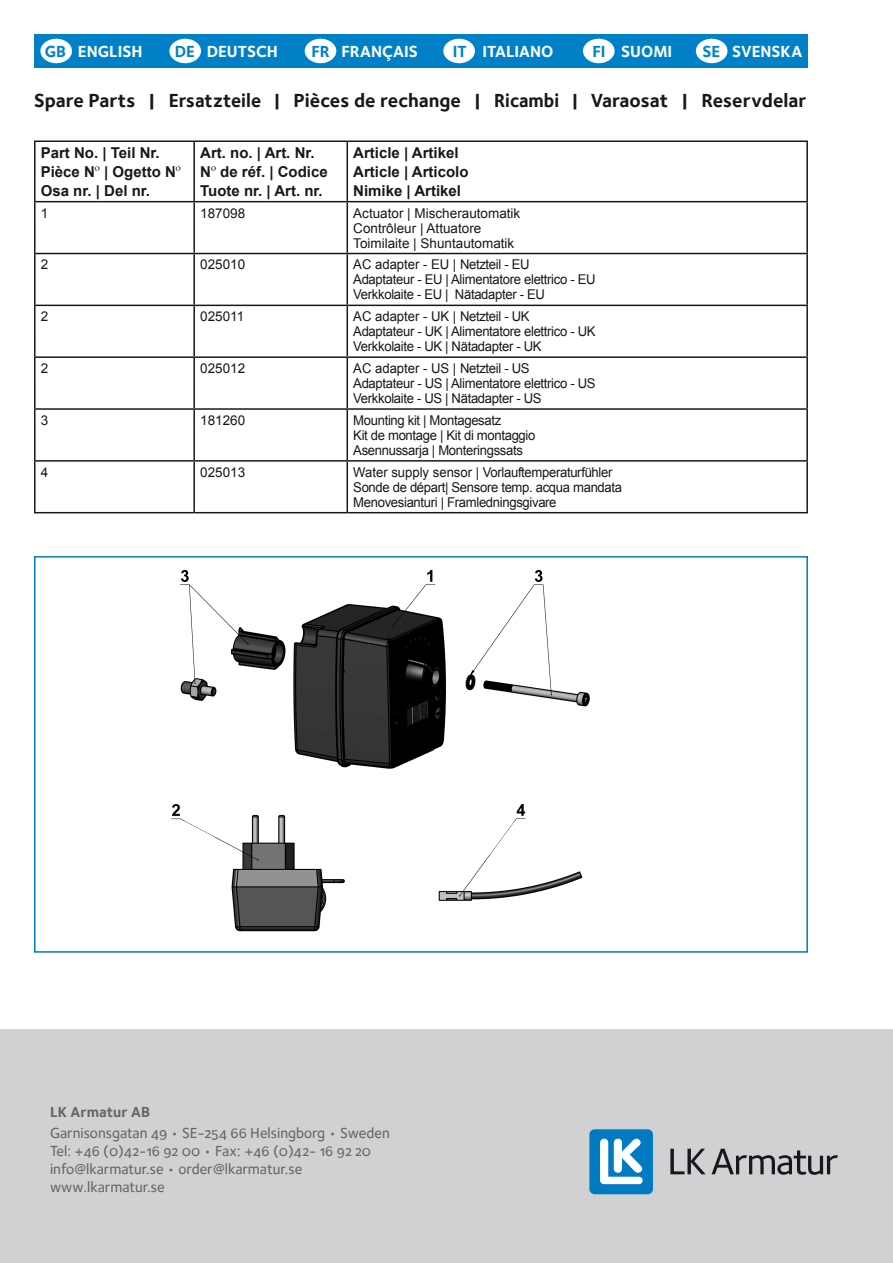
<style>
.page{position:relative;width:893px;height:1263px;background:#fff}
.page>*{position:absolute;margin:0;border:0;box-sizing:border-box;transform-origin:0 0}
.t1{font:19.5px "Foundry Sterling Bold OSF";color:#1a171c}
.t2{font:16.5px "Foundry Sterling Bold OSF";color:#fff}
.t3{font:700 15px/18.8px "Arial";color:#1a171c}
.t4{font:15px/18px "Foundry Sterling Medium OSF";color:#646567}
.t5{font:15px "Foundry Sterling Bold OSF";color:#646567}
.t6{font:13.5px/15px "Arial";letter-spacing:-.025em;color:#1a171c}
.t7{font:13.5px/15px "Arial";color:#1a171c}
.s1{color:#0081c7}
.s2{font-family:"Palatino LT Std";font-weight:400}
</style>
<div class="page">
<div style="left:34px;top:556px;width:774px;height:397px;border:2px solid #007bc1"></div>
<div style="left:34px;top:34px;width:774px;height:34px;background:#0081c7"></div>
<div style="left:40px;top:39px;width:32px;height:24px;background:#fff;border-radius:50%"></div>
<div style="left:169px;top:39px;width:32px;height:24px;background:#fff;border-radius:50%"></div>
<div style="left:305px;top:39px;width:31px;height:24px;background:#fff;border-radius:50%"></div>
<div style="left:443px;top:39px;width:32px;height:24px;background:#fff;border-radius:50%"></div>
<div style="left:583px;top:39px;width:32px;height:24px;background:#fff;border-radius:50%"></div>
<div style="left:696px;top:39px;width:31px;height:24px;background:#fff;border-radius:50%"></div>
<hr style="left:34px;top:140px;width:160px;height:2px;background:#1a171c">
<hr style="left:34px;top:142px;width:2px;height:59px;background:#1a171c">
<hr style="left:194px;top:140px;width:153px;height:2px;background:#1a171c">
<hr style="left:193px;top:142px;width:2px;height:59px;background:#1a171c">
<hr style="left:347px;top:140px;width:461px;height:2px;background:#1a171c">
<hr style="left:346px;top:142px;width:2px;height:59px;background:#1a171c">
<hr style="left:806px;top:142px;width:2px;height:59px;background:#1a171c">
<hr style="left:34px;top:201px;width:160px;height:1px;background:#1a171c">
<hr style="left:34px;top:202px;width:2px;height:51px;background:#1a171c">
<hr style="left:194px;top:201px;width:153px;height:1px;background:#1a171c">
<hr style="left:193px;top:202px;width:2px;height:51px;background:#1a171c">
<hr style="left:347px;top:201px;width:461px;height:1px;background:#1a171c">
<hr style="left:346px;top:202px;width:2px;height:51px;background:#1a171c">
<hr style="left:806px;top:202px;width:2px;height:51px;background:#1a171c">
<hr style="left:34px;top:253px;width:160px;height:1px;background:#1a171c">
<hr style="left:34px;top:254px;width:2px;height:51px;background:#1a171c">
<hr style="left:194px;top:253px;width:153px;height:1px;background:#1a171c">
<hr style="left:193px;top:254px;width:2px;height:51px;background:#1a171c">
<hr style="left:347px;top:253px;width:461px;height:1px;background:#1a171c">
<hr style="left:346px;top:254px;width:2px;height:51px;background:#1a171c">
<hr style="left:806px;top:254px;width:2px;height:51px;background:#1a171c">
<hr style="left:34px;top:305px;width:160px;height:1px;background:#1a171c">
<hr style="left:34px;top:306px;width:2px;height:50px;background:#1a171c">
<hr style="left:194px;top:305px;width:153px;height:1px;background:#1a171c">
<hr style="left:193px;top:306px;width:2px;height:50px;background:#1a171c">
<hr style="left:347px;top:305px;width:461px;height:1px;background:#1a171c">
<hr style="left:346px;top:306px;width:2px;height:50px;background:#1a171c">
<hr style="left:806px;top:306px;width:2px;height:50px;background:#1a171c">
<hr style="left:34px;top:356px;width:160px;height:2px;background:#1a171c">
<hr style="left:34px;top:358px;width:2px;height:50px;background:#1a171c">
<hr style="left:194px;top:356px;width:153px;height:2px;background:#1a171c">
<hr style="left:193px;top:358px;width:2px;height:50px;background:#1a171c">
<hr style="left:347px;top:356px;width:461px;height:2px;background:#1a171c">
<hr style="left:346px;top:358px;width:2px;height:50px;background:#1a171c">
<hr style="left:806px;top:358px;width:2px;height:50px;background:#1a171c">
<hr style="left:34px;top:408px;width:160px;height:2px;background:#1a171c">
<hr style="left:34px;top:410px;width:2px;height:50px;background:#1a171c">
<hr style="left:194px;top:408px;width:153px;height:2px;background:#1a171c">
<hr style="left:193px;top:410px;width:2px;height:50px;background:#1a171c">
<hr style="left:347px;top:408px;width:461px;height:2px;background:#1a171c">
<hr style="left:346px;top:410px;width:2px;height:50px;background:#1a171c">
<hr style="left:806px;top:410px;width:2px;height:50px;background:#1a171c">
<hr style="left:34px;top:460px;width:160px;height:2px;background:#1a171c">
<hr style="left:34px;top:462px;width:2px;height:50px;background:#1a171c">
<hr style="left:194px;top:460px;width:153px;height:2px;background:#1a171c">
<hr style="left:193px;top:462px;width:2px;height:50px;background:#1a171c">
<hr style="left:347px;top:460px;width:461px;height:2px;background:#1a171c">
<hr style="left:346px;top:462px;width:2px;height:50px;background:#1a171c">
<hr style="left:806px;top:462px;width:2px;height:50px;background:#1a171c">
<hr style="left:34px;top:512px;width:160px;height:1px;background:#1a171c">
<hr style="left:194px;top:512px;width:153px;height:1px;background:#1a171c">
<hr style="left:347px;top:512px;width:461px;height:1px;background:#1a171c">
<div style="left:174px;top:165px;width:8px;height:7px;border:3px solid #fff;border-radius:50%"></div>
<div style="left:175px;top:165px;width:6px;height:7px;border:3px solid #fff;border-radius:50%"></div>
<svg style="left:38px;top:140px;width:140px;height:32px"></svg>
<svg style="left:349px;top:200px;width:123px;height:3px"></svg>
<div style="left:0;top:1029px;width:893px;height:234px;background:#d0d1d2"></div>
<svg style="left:670px;top:1149px;width:36px;height:25px"></svg>
<svg style="left:712px;top:1149px;width:126px;height:26px"></svg>
<div style="left:589px;top:1129px;width:64px;height:65px;background:#007bc1;border-radius:5px"></div>
<svg style="left:600px;top:1139px;width:43px;height:45px"></svg>
<img style="left:171px;top:569px;width:419px;height:363px">
<p class="t2" style="left:45px;top:41px;width:99px"><span class="s1">GB</span> ENGLISH</p>
<p class="t2" style="left:175px;top:41px;width:105px"><span class="s1">DE</span> DEUTSCH</p>
<p class="t2" style="left:311px;top:41px;width:108px"><span class="s1">FR</span> FRANÇAIS</p>
<p class="t2" style="left:453px;top:41px;width:102px"><span class="s1">IT</span> ITALIANO</p>
<p class="t2" style="left:592px;top:41px;width:81px"><span class="s1">FI</span> SUOMI</p>
<p class="t2" style="left:702px;top:41px;width:102px"><span class="s1">SE</span> SVENSKA</p>
<h1 class="t1" style="left:34px;top:89px;width:774px">Spare Parts | Ersatzteile | Pièces de rechange | Ricambi | Varaosat | Reservdelar</h1>
<p class="t3" style="left:41px;top:144px;width:142px">Part No. | Teil Nr.<br>Pièce N<span class="s2">o</span> | Ogetto N<span class="s2">o<br></span>Osa nr. | Del nr.</p>
<p class="t3" style="left:200px;top:144px;width:129px">Art. no. | Art. Nr.<br>N<span class="s2">o</span> de réf. | Codice<br>Tuote nr. | Art. nr.</p>
<p class="t3" style="left:353px;top:144px;width:117px">Article | Artikel<br>Article | Articolo<br>Nimike | Artikel</p>
<p class="t6" style="left:41px;top:205px;width:9px">1</p>
<p class="t6" style="left:200px;top:205px;width:47px">187098</p>
<p class="t7" style="left:353px;top:205px;width:169px">Actuator | Mischerautomatik<br>Contrôleur | Attuatore<br>Toimilaite | Shuntautomatik</p>
<p class="t6" style="left:41px;top:257px;width:9px">2</p>
<p class="t6" style="left:200px;top:257px;width:47px">025010</p>
<p class="t6" style="left:353px;top:257px;width:244px">AC adapter - EU | Netzteil - EU<br>Adaptateur - EU | Alimentatore elettrico - EU<br>Verkkolaite - EU | Nätadapter - EU</p>
<p class="t6" style="left:41px;top:309px;width:9px">2</p>
<p class="t6" style="left:200px;top:309px;width:46px">025011</p>
<p class="t6" style="left:353px;top:309px;width:244px">AC adapter - UK | Netzteil - UK<br>Adaptateur - UK | Alimentatore elettrico - UK<br>Verkkolaite - UK | Nätadapter - UK</p>
<p class="t6" style="left:41px;top:361px;width:9px">2</p>
<p class="t6" style="left:200px;top:361px;width:47px">025012</p>
<p class="t6" style="left:353px;top:361px;width:244px">AC adapter - US | Netzteil - US<br>Adaptateur - US | Alimentatore elettrico - US<br>Verkkolaite - US | Nätadapter - US</p>
<p class="t6" style="left:41px;top:413px;width:9px">3</p>
<p class="t6" style="left:200px;top:413px;width:47px">181260</p>
<p class="t6" style="left:353px;top:413px;width:184px">Mounting kit | Montagesatz<br>Kit de montage | Kit di montaggio<br>Asennussarja | Monteringssats</p>
<p class="t6" style="left:41px;top:465px;width:9px">4</p>
<p class="t6" style="left:200px;top:465px;width:47px">025013</p>
<p class="t6" style="left:353px;top:465px;width:270px">Water supply sensor | Vorlauftemperaturfühler<br>Sonde de départ| Sensore temp. acqua mandata<br>Menovesianturi | Framledningsgivare</p>
<p class="t5" style="left:50px;top:1102px;width:102px">LK Armatur AB</p>
<p class="t4" style="left:50px;top:1123px;width:341px">Garnisonsgatan 49 • SE-254 66 Helsingborg • Sweden Tel: +46 (0)42-16 92 00 • Fax: +46 (0)42- 16 92 20 info@lkarmatur.se • order@lkarmatur.se www.lkarmatur.se</p>
</div>
